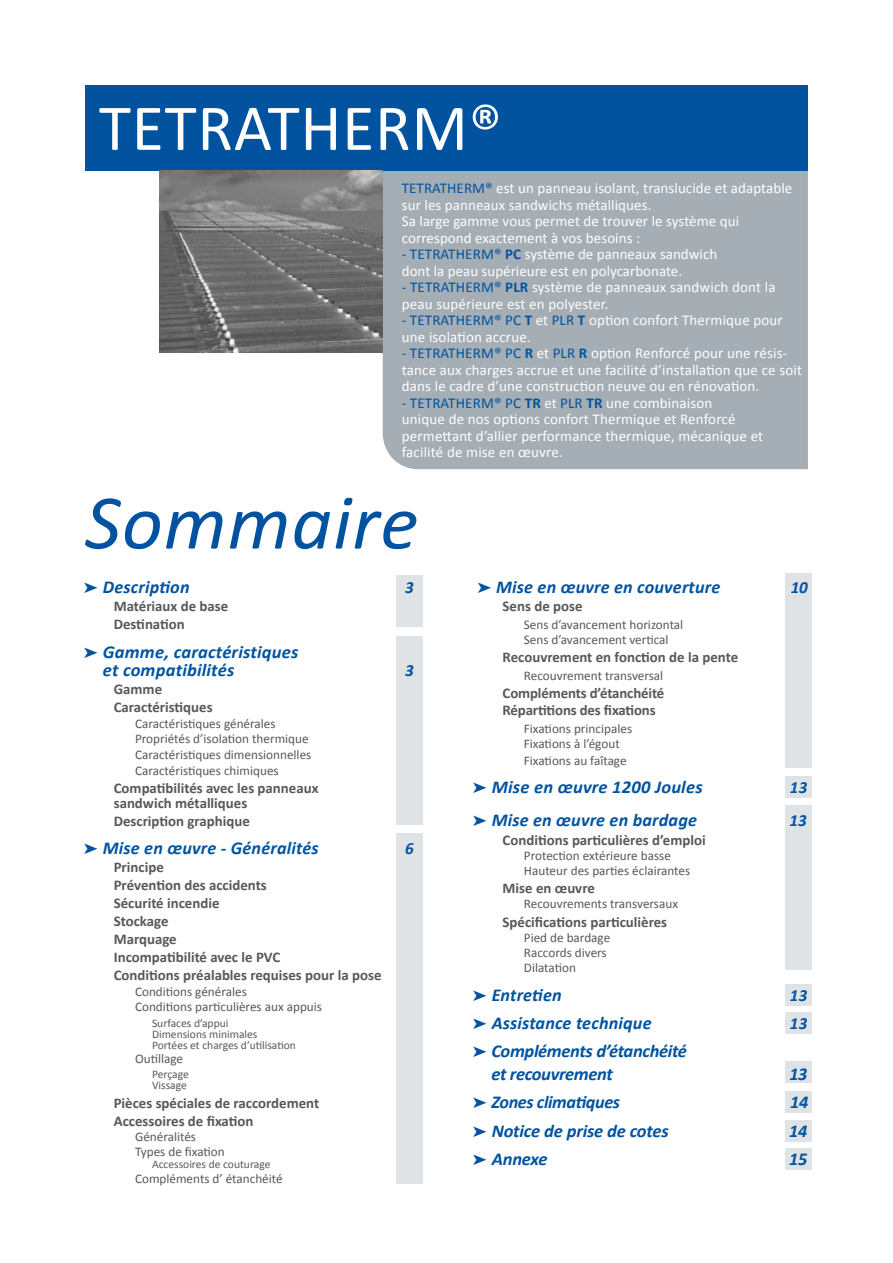
<style>
.page{position:relative;width:893px;height:1263px;background:#fff}
.page>*{position:absolute;margin:0;border:0;box-sizing:border-box;transform-origin:0 0}
.t1{font:italic 78px "Calibri";letter-spacing:.01em;color:#0153a0}
.t2{font:66px "Calibri";letter-spacing:.01em;color:#fff}
.t3{font:italic 700 18.15px/18px "Calibri";letter-spacing:.01em;color:#0153a0}
.t4{font:italic 700 18.15px/22.5px "Calibri";letter-spacing:-.02em;color:#0153a0}
.t5{font:italic 700 18.15px "Calibri";letter-spacing:-.01em;color:#0153a0}
.t6{font:italic 700 17.1px "Calibri";letter-spacing:.01em;color:#0153a0}
.t7{font:15px/16.5px "Calibri";letter-spacing:.01em;color:#fff}
.t8{font:700 14.85px/18px "Calibri";color:#57585a}
.t9{font:13.2px/15.1px "Calibri";color:#57585a}
.t10{font:11.55px/11.4px "Calibri";color:#57585a}
.s1{color:#0153a0}
.s2{font-weight:700;color:#0153a0}
</style>
<div class="page">
<div style="left:383px;top:171px;width:425px;height:298px;background:#a5aeb4"></div>
<div style="left:85px;top:86px;width:723px;height:85px;background:#0153a0"></div>
<img style="left:159px;top:171px;width:224px;height:181px">
<div style="left:786px;top:573px;width:26px;height:194px;background:#e0e3e6"></div>
<div style="left:786px;top:805px;width:26px;height:165px;background:#e0e3e6"></div>
<div style="left:786px;top:984px;width:26px;height:22px;background:#e0e3e6"></div>
<div style="left:786px;top:776px;width:26px;height:22px;background:#e0e3e6"></div>
<div style="left:786px;top:1012px;width:26px;height:22px;background:#e0e3e6"></div>
<div style="left:786px;top:1091px;width:26px;height:22px;background:#e0e3e6"></div>
<div style="left:786px;top:1120px;width:26px;height:22px;background:#e0e3e6"></div>
<div style="left:786px;top:1148px;width:26px;height:22px;background:#e0e3e6"></div>
<div style="left:786px;top:1061px;width:26px;height:22px;background:#e0e3e6"></div>
<div style="left:396px;top:576px;width:27px;height:51px;background:#e0e3e6"></div>
<div style="left:396px;top:637px;width:27px;height:188px;background:#e0e3e6"></div>
<div style="left:396px;top:833px;width:27px;height:351px;background:#e0e3e6"></div>
<h2 class="t2" style="left:99px;top:104px;width:405px">TETRATHERM®</h2>
<p class="t7" style="left:402px;top:181px;width:392px"><span class="s1">TETRATHERM®</span> est un panneau isolant, translucide et adaptable sur les panneaux sandwichs métalliques.<br>Sa large gamme vous permet de trouver le système qui correspond exactement à vos besoins :</p>
<p class="t7" style="left:402px;top:247px;width:317px"><span class="s1">- TETRATHERM®</span> <span class="s2">PC</span> système de panneaux sandwich dont la peau supérieure est en polycarbonate.</p>
<p class="t7" style="left:402px;top:280px;width:375px"><span class="s1">- TETRATHERM®</span> <span class="s2">PLR</span> système de panneaux sandwich dont la peau supérieure est en polyester.</p>
<p class="t7" style="left:402px;top:313px;width:382px"><span class="s1">- TETRATHERM® PC</span> <span class="s2">T</span> et <span class="s1">PLR</span> <span class="s2">T</span> option confort Thermique pour une isolation accrue.</p>
<p class="t7" style="left:402px;top:346px;width:402px"><span class="s1">- TETRATHERM® PC</span> <span class="s2">R</span> et <span class="s1">PLR</span> <span class="s2">R</span> option Renforcé pour une résis&shy;tance aux charges accrue et une facilité d’installation que ce soit dans le cadre d’une construction neuve ou en rénovation.</p>
<p class="t7" style="left:402px;top:396px;width:363px"><span class="s1">- TETRATHERM® PC</span> <span class="s2">TR</span> et <span class="s1">PLR</span> <span class="s2">TR</span> une combinaison<br>unique de nos options confort Thermique et Renforcé permettant d’allier performance thermique, mécanique et facilité de mise en œuvre.</p>
<h1 class="t1" style="left:85px;top:484px;width:335px">Sommaire</h1>
<p class="t3" style="left:84px;top:578px;width:107px">➤ Description</p>
<p class="t6" style="left:405px;top:579px;width:10px">3</p>
<p class="t8" style="left:114px;top:599px;width:116px">Matériaux de base<br>Destination</p>
<p class="t3" style="left:103px;top:643px;width:197px;text-indent:-19px">➤ Gamme, caractéristiques et compatibilités</p>
<p class="t6" style="left:405px;top:662px;width:10px">3</p>
<p class="t8" style="left:114px;top:681px;width:100px">Gamme<br>Caractéristiques</p>
<p class="t9" style="left:135px;top:715px;width:178px;line-height:15.9px">Caractéristiques générales<br>Propriétés d’isolation thermique<br>Caractéristiques dimensionnelles<br>Caractéristiques chimiques</p>
<p class="t8" style="left:114px;top:780px;width:206px;line-height:15px">Compatibilités avec les panneaux sandwich métalliques</p>
<p class="t8" style="left:114px;top:812px;width:138px">Description graphique</p>
<p class="t3" style="left:84px;top:839px;width:236px">➤ Mise en œuvre - Généralités</p>
<p class="t6" style="left:405px;top:840px;width:10px">6</p>
<p class="t8" style="left:114px;top:858px;width:269px">Principe<br>Prévention des accidents<br>Sécurité incendie<br>Stockage<br>Marquage<br>Incompatibilité avec le PVC<br>Conditions préalables requises pour la pose</p>
<p class="t9" style="left:135px;top:984px;width:189px">Conditions générales<br>Conditions particulières aux appuis</p>
<p class="t10" style="left:152px;top:1017px;width:145px">Surfaces d’appui<br>Dimensions minimales<br>Portées et charges d’utilisation</p>
<p class="t9" style="left:135px;top:1051px;width:50px">Outillage</p>
<p class="t10" style="left:152px;top:1069px;width:38px">Perçage<br>Vissage</p>
<p class="t8" style="left:114px;top:1093px;width:207px">Pièces spéciales de raccordement<br>Accessoires de fixation</p>
<p class="t9" style="left:135px;top:1130px;width:91px">Généralités<br>Types de fixation</p>
<p class="t10" style="left:152px;top:1159px;width:120px">Accessoires de couturage</p>
<p class="t9" style="left:135px;top:1171px;width:149px">Compléments d’ étanchéité</p>
<p class="t3" style="left:477px;top:578px;width:244px">➤ Mise en œuvre en couverture</p>
<p class="t6" style="left:791px;top:579px;width:19px">10</p>
<p class="t8" style="left:503px;top:597px;width:81px">Sens de pose</p>
<p class="t9" style="left:524px;top:617px;width:161px">Sens d’avancement horizontal<br>Sens d’avancement vertical</p>
<p class="t8" style="left:503px;top:648px;width:237px">Recouvrement en fonction de la pente</p>
<p class="t9" style="left:524px;top:669px;width:141px">Recouvrement transversal</p>
<p class="t8" style="left:503px;top:684px;width:163px">Compléments d’étanchéité<br>Répartitions des fixations</p>
<p class="t9" style="left:524px;top:721px;width:110px">Fixations principales<br>Fixations à l’égout</p>
<p class="t9" style="left:524px;top:753px;width:104px">Fixations au faîtage</p>
<p class="t3" style="left:473px;top:778px;width:231px">➤ Mise en œuvre 1200 Joules</p>
<p class="t6" style="left:790px;top:779px;width:19px">13</p>
<p class="t3" style="left:473px;top:811px;width:226px">➤ Mise en œuvre en bardage</p>
<p class="t6" style="left:789px;top:812px;width:19px">13</p>
<p class="t8" style="left:503px;top:830px;width:205px">Conditions particulières d’emploi</p>
<p class="t9" style="left:524px;top:848px;width:168px">Protection extérieure basse<br>Hauteur des parties éclairantes</p>
<p class="t8" style="left:503px;top:879px;width:94px">Mise en œuvre</p>
<p class="t9" style="left:524px;top:897px;width:156px">Recouvrements transversaux</p>
<p class="t8" style="left:503px;top:912px;width:166px">Spécifications particulières</p>
<p class="t9" style="left:524px;top:931px;width:88px">Pied de bardage<br>Raccords divers<br>Dilatation</p>
<p class="t3" style="left:473px;top:985px;width:90px">➤ Entretien</p>
<p class="t6" style="left:790px;top:986px;width:19px">13</p>
<p class="t3" style="left:473px;top:1014px;width:180px">➤ Assistance technique</p>
<p class="t6" style="left:790px;top:1015px;width:19px">13</p>
<p class="t4" style="left:491px;top:1040px;width:197px;text-indent:-19px">➤ Compléments d’étanchéité et recouvrement</p>
<p class="t3" style="left:789px;top:1065px;width:20px">13</p>
<p class="t4" style="left:473px;top:1091px;width:149px">➤ Zones climatiques</p>
<p class="t3" style="left:790px;top:1093px;width:20px">14</p>
<p class="t5" style="left:473px;top:1119px;width:197px">➤ Notice de prise de cotes</p>
<p class="t3" style="left:789px;top:1122px;width:20px">14</p>
<p class="t3" style="left:473px;top:1150px;width:76px">➤ Annexe</p>
<p class="t3" style="left:789px;top:1150px;width:20px">15</p>
</div>
